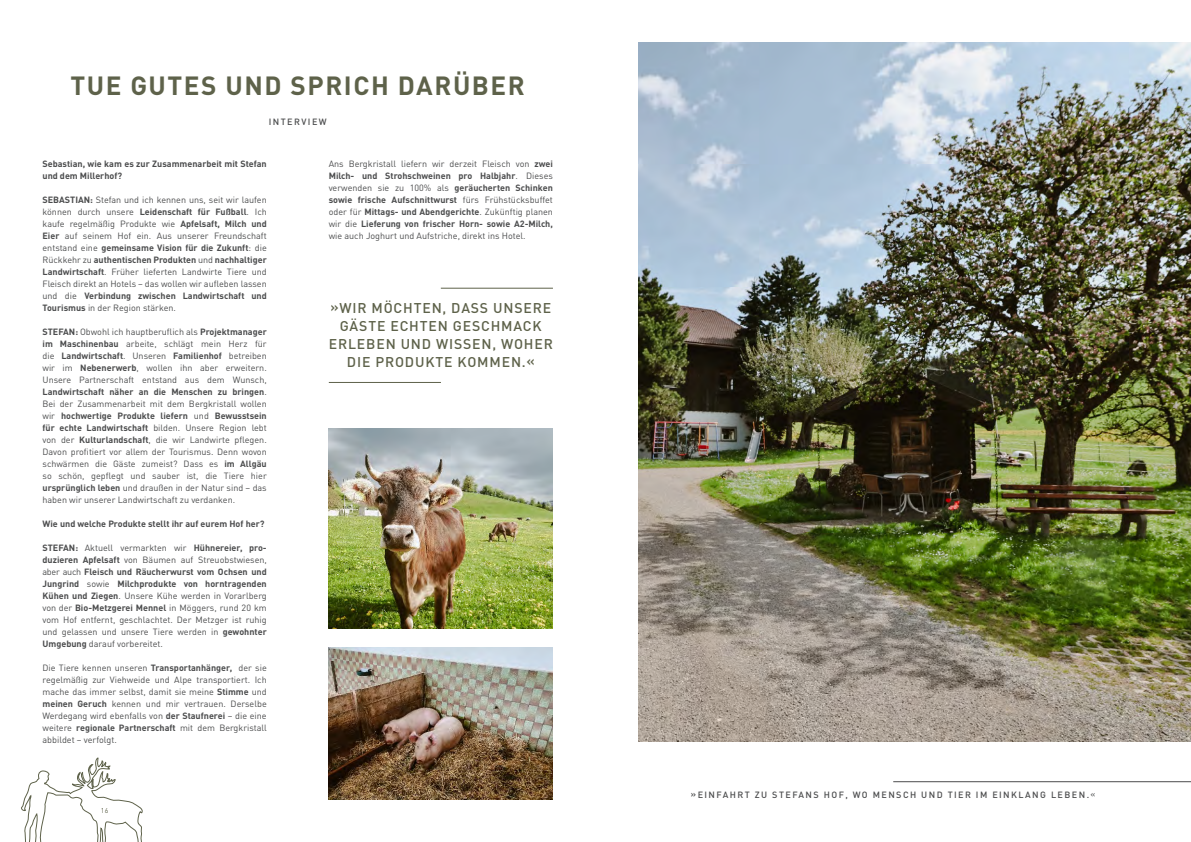
<style>
.page{position:relative;width:1191px;height:842px;background:#fff}
.page>*{position:absolute;margin:0;border:0;box-sizing:border-box;transform-origin:0 0}
.t1{font:700 26px "DIN Pro";letter-spacing:.06em;color:#5e624a}
.t2{font:500 14px/18px "DIN Pro";letter-spacing:.06em;color:#5e624a;text-align:center}
.t3{font:9px/12px "DIN Pro";color:#4b4c4d;text-align:justify}
.t4{font:700 9px/12px "DIN Pro";color:#4b4c4d}
.t5{font:500 9px "DIN Pro";letter-spacing:.16em;color:#4b4c4d}
.t6{font:7px "DIN Pro";color:#5e624a}
.s1{font-weight:700}
.s2{font-weight:400}
</style>
<div class="page">
<svg style="left:21px;top:757px;width:122px;height:85px"></svg>
<hr style="left:441px;top:288px;width:112px;height:1px;background:#5e624a">
<hr style="left:329px;top:382px;width:112px;height:1px;background:#5e624a">
<img style="left:329px;top:648px;width:224px;height:151px">
<img style="left:329px;top:428px;width:224px;height:200px">
<img style="left:638px;top:43px;width:553px;height:699px">
<hr style="left:893px;top:781px;width:298px;height:1px;background:#4b4c4d">
<h1 class="t1" style="left:71px;top:68px;width:456px">TUE GUTES UND SPRICH DARÜBER</h1>
<p class="t5" style="left:269px;top:116px;width:60px">INTERVIEW</p>
<p class="t3" style="left:329px;top:157px;width:226px">Ans Bergkristall liefern wir derzeit Fleisch von <span class="s1">zwei Milch- und Strohschweinen pro Halbjahr</span>. Dieses verwenden sie zu 100% als <span class="s1">geräucherten Schinken sowie frische Aufschnittwurst</span> fürs Frühstücksbuffet oder für <span class="s1">Mittags- und Abendgerichte</span>. Zukünftig planen wir die <span class="s1">Lieferung von frischer Horn- sowie A2-Milch, </span>wie auch Joghurt und Aufstriche, direkt ins Hotel.</p>
<p class="t4" style="left:43px;top:157px;width:226px">Sebastian, wie kam es zur Zusammenarbeit mit Stefan und dem Millerhof?</p>
<p class="t3" style="left:43px;top:193px;width:226px"><span class="s1">SEBASTIAN:</span> Stefan und ich kennen uns, seit wir laufen können durch unsere <span class="s1">Leidenschaft für Fußball</span>. Ich kaufe regelmäßig Produkte wie <span class="s1">Apfelsaft, Milch und Eier</span> auf seinem Hof ein. Aus unserer Freundschaft entstand eine <span class="s1">gemeinsame Vision für die Zukunft</span>: die Rückkehr zu <span class="s1">authentischen Produkten</span> und <span class="s1">nachhaltiger Landwirtschaft</span>. Früher lieferten Landwirte Tiere und Fleisch direkt an Hotels – das wollen wir aufleben lassen und die <span class="s1">Verbindung zwischen Landwirtschaft und Tourismus</span> in der Region stärken.</p>
<p class="t3" style="left:43px;top:325px;width:226px"><span class="s1">STEFAN:</span> Obwohl ich hauptberuflich als <span class="s1">Projektmanager im Maschinenbau</span> arbeite, schlägt mein Herz für die <span class="s1">Landwirtschaft</span>. Unseren <span class="s1">Familienhof</span> betreiben wir im <span class="s1">Nebenerwerb</span>, wollen ihn aber erweitern.<br>Unsere Partnerschaft entstand aus dem Wunsch, <span class="s1">Landwirtschaft näher an die Menschen zu bringen</span>.<br>Bei der Zusammenarbeit mit dem Bergkristall wollen wir <span class="s1">hochwertige Produkte liefern</span> und <span class="s1">Bewusstsein für echte Landwirtschaft</span> bilden. Unsere Region lebt von der <span class="s1">Kulturlandschaft</span>, die wir Landwirte pflegen.<br>Davon profitiert vor allem der Tourismus. Denn wovon schwärmen die Gäste zumeist? Dass es <span class="s1">im Allgäu </span>so schön, gepflegt und sauber ist, die Tiere hier <span class="s1">ursprünglich leben</span> und draußen in der Natur sind – das haben wir unserer Landwirtschaft zu verdanken.</p>
<p class="t4" style="left:43px;top:517px;width:223px">Wie und welche Produkte stellt ihr auf eurem Hof her?</p>
<p class="t3" style="left:43px;top:541px;width:226px"><span class="s1">STEFAN:</span> Aktuell vermarkten wir <span class="s1">Hühnereier, pro&shy;duzieren Apfelsaft</span> von Bäumen auf Streuobstwiesen, aber auch <span class="s1">Fleisch und Räucherwurst vom Ochsen und Jungrind</span> sowie <span class="s1">Milchprodukte von horntragenden Kühen und Ziegen</span>. Unsere Kühe werden in Vorarlberg von der <span class="s1">Bio-Metzgerei Mennel</span> in Möggers, rund 20 km vom Hof entfernt, geschlachtet. Der Metzger ist ruhig und gelassen und unsere Tiere werden in <span class="s1">gewohnter Umgebung</span> darauf vorbereitet.</p>
<p class="t3" style="left:43px;top:661px;width:226px">Die Tiere kennen unseren <span class="s1">Transportanhänger,</span> der sie regelmäßig zur Viehweide und Alpe transportiert. Ich mache das immer selbst, damit sie meine <span class="s1">Stimme</span> und <span class="s1">meinen Geruch</span> kennen und mir vertrauen. Derselbe Werdegang wird ebenfalls von <span class="s1">der Staufnerei</span> – die eine weitere <span class="s1">regionale Partnerschaft</span> mit dem Bergkristall abbildet – verfolgt.</p>
<h2 class="t2" style="left:329px;top:298px;width:225px">»WIR MÖCHTEN, DASS UNSERE<br>GÄSTE ECHTEN GESCHMACK<br>ERLEBEN UND WISSEN, WOHER<br>DIE PRODUKTE KOMMEN.«</h2>
<p class="t6" style="left:101px;top:805px;width:9px">16</p>
<p class="t5" style="left:691px;top:789px;width:406px">»EINFAHRT ZU STEFANS HOF, WO MENSCH UND TIER IM EINKLANG LEBEN.<span class="s2">«</span></p>
</div>
